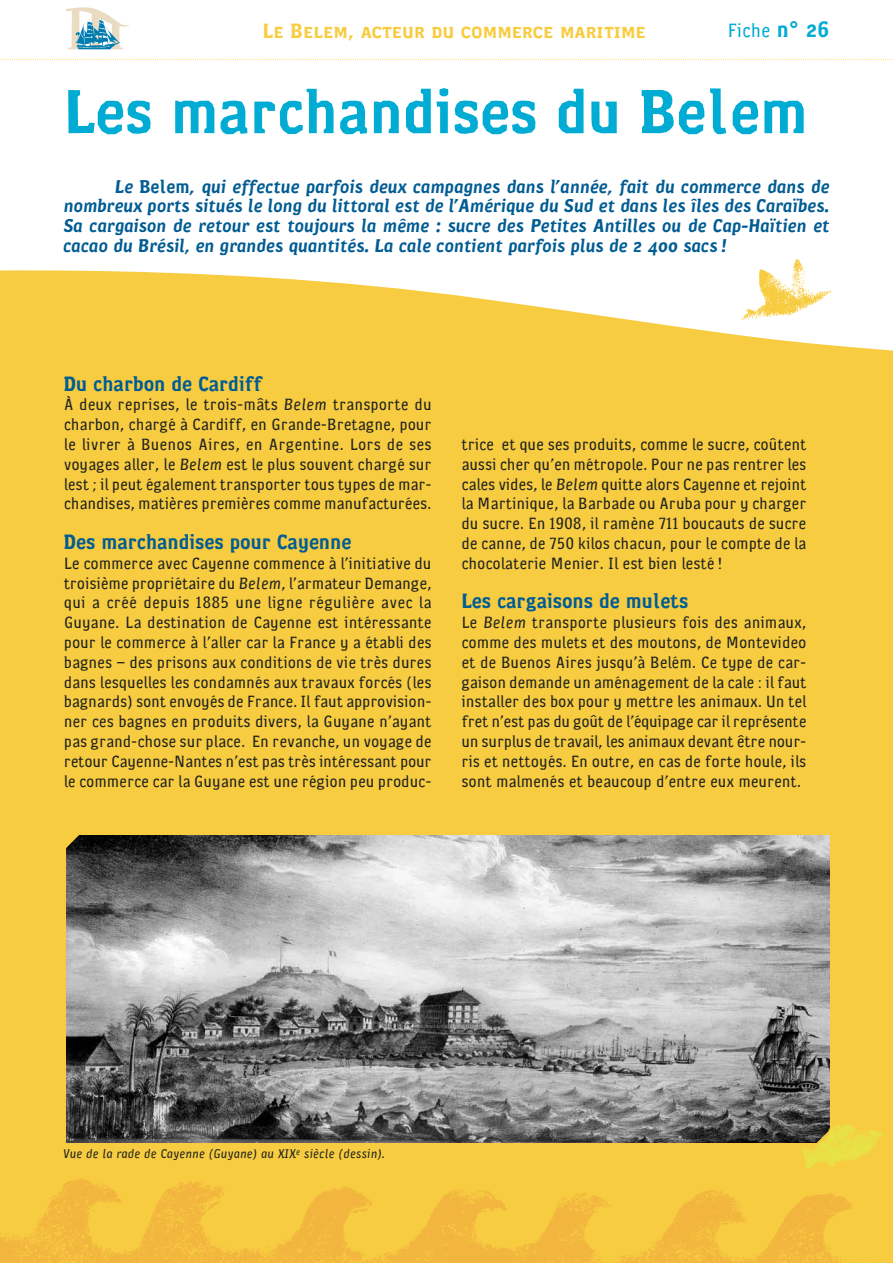
<style>
.page{position:relative;width:893px;height:1263px;background:#fff}
.page>*{position:absolute;margin:0;border:0;box-sizing:border-box;transform-origin:0 0}
.t1{font:700 63px "Cornwall";color:#00acd3}
.t2{font:700 21px "Cornwall";color:#005c93}
.t3{font:21px "Cornwall Bold Caps";color:#f8cc41}
.t4{font:300 19.5px "Cornwall";color:#00acd3}
.t5{font:italic 700 18.75px/19.8px "Cornwall";color:#005c93;text-align:justify}
.t6{font:300 16.5px/19.8px "Cornwall";letter-spacing:-.005em;color:#20231e;text-align:justify}
.t7{font:italic 300 12.75px "Cornwall";color:#20231e}
.s1{font-weight:700;font-size:22.5px}
.s2{font-family:"Cornwall Bold Caps";font-weight:400;font-size:22.5px}
.s3{font-style:normal}
.s4{font-style:italic}
</style>
<div class="page">
<div style="left:0;top:219px;width:893px;height:1044px;background:#f8cc41"></div>
<svg style="left:0;top:219px;width:893px;height:132px;fill:#fff"></svg>
<img style="left:714px;top:233px;width:141px;height:110px">
<svg style="left:65px;top:7px;width:64px;height:42px"></svg>
<img style="left:0;top:1178px;width:852px;height:85px">
<svg style="left:0;top:59px;width:893px;height:1px"></svg>
<img style="left:66px;top:836px;width:763px;height:307px">
<svg style="left:66px;top:835px;width:22px;height:20px"></svg>
<img style="left:776px;top:1096px;width:107px;height:98px">
<p class="t3" style="left:263px;top:19px;width:385px">Le Belem, acteur du commerce maritime</p>
<p class="t4" style="left:727px;top:24px;width:103px">Fiche <span class="s1">n</span><span class="s2">° 26</span></p>
<h1 class="t1" style="left:64px;top:88px;width:745px">Les marchandises du Belem</h1>
<p class="t5" style="left:63px;top:178px;width:768px;text-indent:52px">Le <span class="s3">Belem</span>, qui effectue parfois deux campagnes dans l’année, fait du commerce dans de nombreux ports situés le long du littoral est de l’Amérique du Sud et dans les îles des Caraïbes.<br>Sa cargaison de retour est toujours la même : sucre des Petites Antilles ou de Cap-Haïtien et cacao du Brésil, en grandes quantités. La cale contient parfois plus de 2 400 sacs !</p>
<p class="t2" style="left:64px;top:376px;width:200px">Du charbon de Cardiff</p>
<p class="t6" style="left:64px;top:396px;width:369px">À deux reprises, le trois-mâts <span class="s4">Belem</span> transporte du charbon, chargé à Cardiff, en Grande-Bretagne, pour le livrer à Buenos Aires, en Argentine. Lors de ses voyages aller, le <span class="s4">Belem</span> est le plus souvent chargé sur lest ; il peut également transporter tous types de mar&shy;chandises, matières premières comme manufacturées.</p>
<p class="t2" style="left:64px;top:534px;width:289px">Des marchandises pour Cayenne</p>
<p class="t6" style="left:64px;top:555px;width:369px">Le commerce avec Cayenne commence à l’initiative du troisième propriétaire du <span class="s4">Belem</span>, l’armateur Demange, qui a créé depuis 1885 une ligne régulière avec la Guyane. La destination de Cayenne est intéressante pour le commerce à l’aller car la France y a établi des bagnes – des prisons aux conditions de vie très dures dans lesquelles les condamnés aux travaux forcés (les bagnards) sont envoyés de France. Il faut approvision&shy;ner ces bagnes en produits divers, la Guyane n’ayant pas grand-chose sur place. En revanche, un voyage de retour Cayenne-Nantes n’est pas très intéressant pour le commerce car la Guyane est une région peu produc-</p>
<p class="t6" style="left:461px;top:436px;width:347px">trice et que ses produits, comme le sucre, coûtent aussi cher qu’en métropole. Pour ne pas rentrer les cales vides, le <span class="s4">Belem</span> quitte alors Cayenne et rejoint la Martinique, la Barbade ou Aruba pour y charger du sucre. En 1908, il ramène 711 boucauts de sucre de canne, de 750 kilos chacun, pour le compte de la chocolaterie Menier. Il est bien lesté !</p>
<p class="t2" style="left:461px;top:593px;width:228px">Les cargaisons de mulets</p>
<p class="t6" style="left:461px;top:614px;width:347px">Le <span class="s4">Belem</span> transporte plusieurs fois des animaux, comme des mulets et des moutons, de Montevideo et de Buenos Aires jusqu’à Belém. Ce type de car&shy;gaison demande un aménagement de la cale : il faut installer des box pour y mettre les animaux. Un tel fret n’est pas du goût de l’équipage car il représente un surplus de travail, les animaux devant être nour&shy;ris et nettoyés. En outre, en cas de forte houle, ils sont malmenés et beaucoup d’entre eux meurent.</p>
<p class="t7" style="left:63px;top:1150px;width:324px">Vue de la rade de Cayenne (Guyane) au XIX<sup>e</sup> siècle (dessin).</p>
</div>
